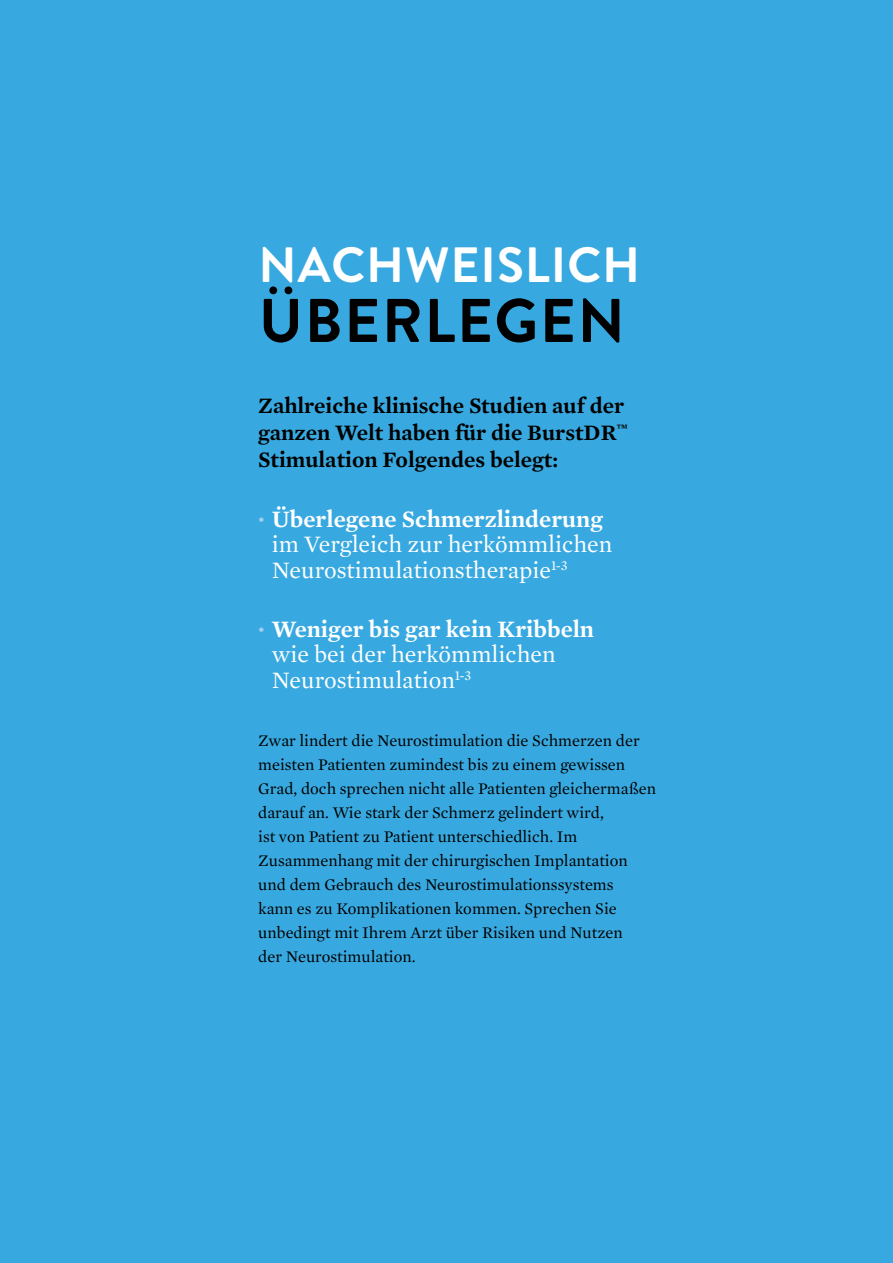
<style>
.page{position:relative;width:893px;height:1263px;background:#38a9e0}
.page>*{position:absolute;margin:0;border:0;box-sizing:border-box;transform-origin:0 0}
.t1{font:700 61.5px "Brandon Grotesque";letter-spacing:.025em;color:#000}
.t2{font:700 49.5px "Brandon Grotesque";letter-spacing:.02em;color:#fff}
.t3{font:24px/25.5px "Mercury Text G1";color:#fff}
.t4{font:600 22.5px/27px "Mercury Text G1";color:#000}
.t5{font:16.5px/24px "Mercury Text G1";color:#000}
.s1{font-weight:600;font-size:13.5px;color:#a2cdee}
.s2{font-weight:600}
</style>
<div class="page">
<h2 class="t2" style="left:259px;top:230px;width:383px">NACHWEISLICH</h2>
<h1 class="t1" style="left:259px;top:278px;width:368px">ÜBERLEGEN</h1>
<h3 class="t4" style="left:258px;top:391px;width:371px">Zahlreiche klinische Studien auf der ganzen Welt haben für die BurstDR<sup>™<br></sup>Stimulation Folgendes belegt:</h3>
<h3 class="t3" style="left:272px;top:505px;width:342px;text-indent:-14px"><span class="s1">•</span> <span class="s2">Überlegene Schmerzlinderung </span>im Vergleich zur herkömmlichen<br>Neurostimulationstherapie<sup>1-3</sup></h3>
<h3 class="t3" style="left:272px;top:615px;width:324px;text-indent:-14px"><span class="s1">•</span> <span class="s2">Weniger bis gar kein Kribbeln </span>wie bei der herkömmlichen<br>Neurostimulation<sup>1-3</sup></h3>
<p class="t5" style="left:258px;top:727px;width:399px">Zwar lindert die Neurostimulation die Schmerzen der meisten Patienten zumindest bis zu einem gewissen Grad, doch sprechen nicht alle Patienten gleichermaßen darauf an. Wie stark der Schmerz gelindert wird,<br>ist von Patient zu Patient unterschiedlich. Im Zusammenhang mit der chirurgischen Implantation und dem Gebrauch des Neurostimulationssystems<br>kann es zu Komplikationen kommen. Sprechen Sie unbedingt mit Ihrem Arzt über Risiken und Nutzen<br>der Neurostimulation.</p>
</div>
